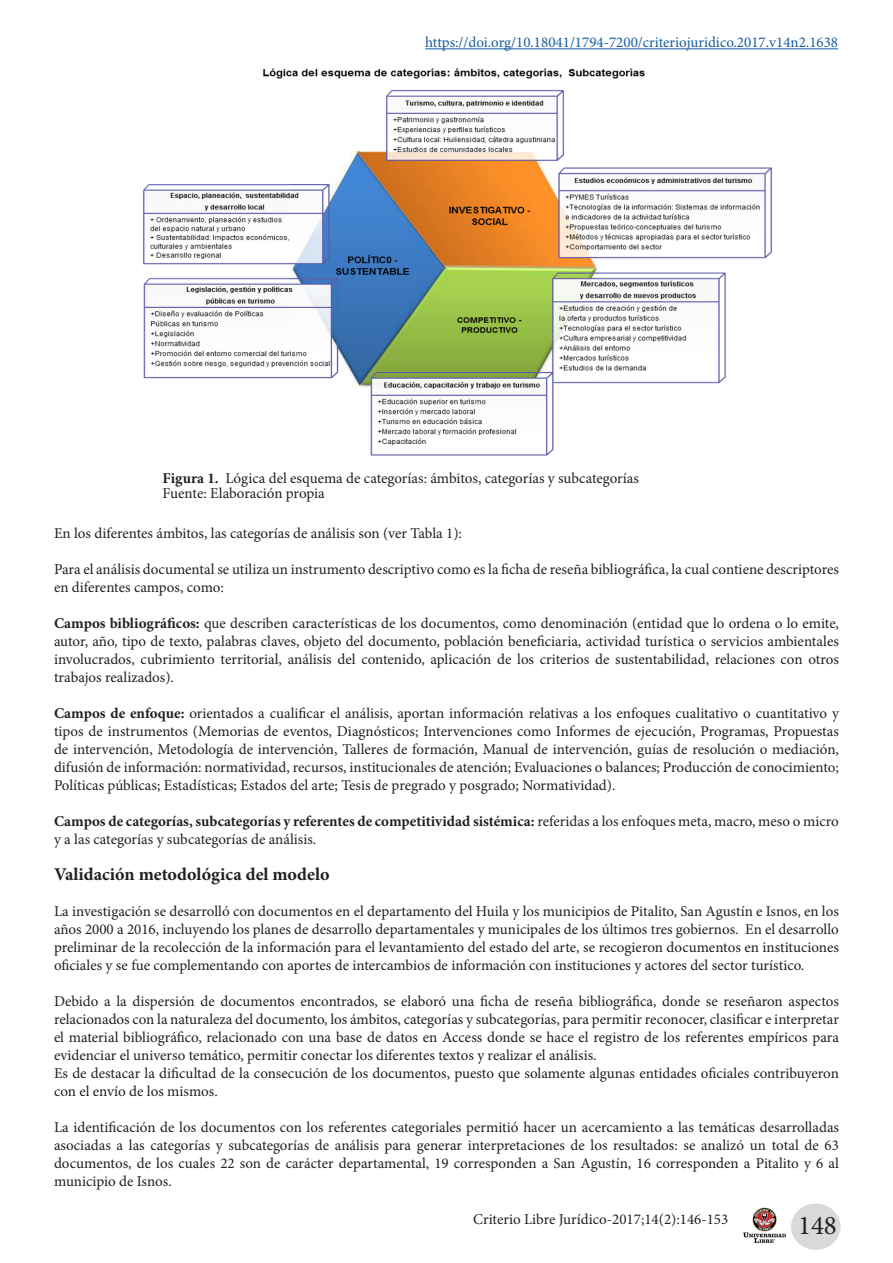
<style>
.page{position:relative;width:893px;height:1263px;background:#fff}
.page>*{position:absolute;margin:0;border:0;box-sizing:border-box;transform-origin:0 0}
.t1{font:27px "Minion Pro";color:#231f20}
.t2{font:700 18px "Minion Pro";letter-spacing:.005em;color:#231f20}
.t3{font:15px/18px "Minion Pro";color:#231f20;text-align:justify}
.t4{font:15px "Minion Pro";color:#175d9e}
.s1{font-weight:700}
</style>
<div class="page">
<hr style="left:425px;top:48px;width:413px;height:1px;background:#175d9e">
<img style="left:743px;top:1207px;width:44px;height:36px">
<div style="left:791px;top:1203px;width:50px;height:47px;background:#d8d9da;border-radius:50%"></div>
<img style="left:142px;top:68px;width:631px;height:388px">
<p class="t4" style="left:425px;top:32px;width:414px">https://doi.org/10.18041/1794-7200/criteriojuridico.2017.v14n2.1638</p>
<p class="t3" style="left:163px;top:469px;width:478px"><span class="s1">Figura 1.</span> Lógica del esquema de categorías: ámbitos, categorías y subcategorías</p>
<p class="t3" style="left:163px;top:484px;width:164px">Fuente: Elaboración propia</p>
<p class="t3" style="left:54px;top:524px;width:409px">En los diferentes ámbitos, las categorías de análisis son (ver Tabla 1):</p>
<p class="t3" style="left:54px;top:560px;width:786px">Para el análisis documental se utiliza un instrumento descriptivo como es la ficha de reseña bibliográfica, la cual contiene descriptores en diferentes campos, como:</p>
<p class="t3" style="left:54px;top:614px;width:786px"><span class="s1">Campos bibliográficos:</span> que describen características de los documentos, como denominación (entidad que lo ordena o lo emite, autor, año, tipo de texto, palabras claves, objeto del documento, población beneficiaria, actividad turística o servicios ambientales involucrados, cubrimiento territorial, análisis del contenido, aplicación de los criterios de sustentabilidad, relaciones con otros trabajos realizados).</p>
<p class="t3" style="left:54px;top:704px;width:786px"><span class="s1">Campos de enfoque:</span> orientados a cualificar el análisis, aportan información relativas a los enfoques cualitativo o cuantitativo y tipos de instrumentos (Memorias de eventos, Diagnósticos; Intervenciones como Informes de ejecución, Programas, Propuestas de intervención, Metodología de intervención, Talleres de formación, Manual de intervención, guías de resolución o mediación, difusión de información: normatividad, recursos, institucionales de atención; Evaluaciones o balances; Producción de conocimiento; Políticas públicas; Estadísticas; Estados del arte; Tesis de pregrado y posgrado; Normatividad).</p>
<p class="t3" style="left:54px;top:812px;width:786px"><span class="s1">Campos de categorías, subcategorías y referentes de competitividad sistémica:</span> referidas a los enfoques meta, macro, meso o micro y a las categorías y subcategorías de análisis.</p>
<p class="t2" style="left:54px;top:862px;width:277px">Validación metodológica del modelo</p>
<p class="t3" style="left:54px;top:902px;width:786px">La investigación se desarrolló con documentos en el departamento del Huila y los municipios de Pitalito, San Agustín e Isnos, en los años 2000 a 2016, incluyendo los planes de desarrollo departamentales y municipales de los últimos tres gobiernos. En el desarrollo preliminar de la recolección de la información para el levantamiento del estado del arte, se recogieron documentos en instituciones oficiales y se fue complementando con aportes de intercambios de información con instituciones y actores del sector turístico.</p>
<p class="t3" style="left:54px;top:992px;width:786px">Debido a la dispersión de documentos encontrados, se elaboró una ficha de reseña bibliográfica, donde se reseñaron aspectos relacionados con la naturaleza del documento, los ámbitos, categorías y subcategorías, para permitir reconocer, clasificar e interpretar el material bibliográfico, relacionado con una base de datos en Access donde se hace el registro de los referentes empíricos para evidenciar el universo temático, permitir conectar los diferentes textos y realizar el análisis.</p>
<p class="t3" style="left:54px;top:1064px;width:786px">Es de destacar la dificultad de la consecución de los documentos, puesto que solamente algunas entidades oficiales contribuyeron con el envío de los mismos.</p>
<p class="t3" style="left:54px;top:1118px;width:786px">La identificación de los documentos con los referentes categoriales permitió hacer un acercamiento a las temáticas desarrolladas asociadas a las categorías y subcategorías de análisis para generar interpretaciones de los resultados: se analizó un total de 63 documentos, de los cuales 22 son de carácter departamental, 19 corresponden a San Agustín, 16 corresponden a Pitalito y 6 al municipio de Isnos.</p>
<p class="t3" style="left:473px;top:1210px;width:257px">Criterio Libre Jurídico-2017;14(2):146-153</p>
<h1 class="t1" style="left:798px;top:1208px;width:40px">148</h1>
</div>
